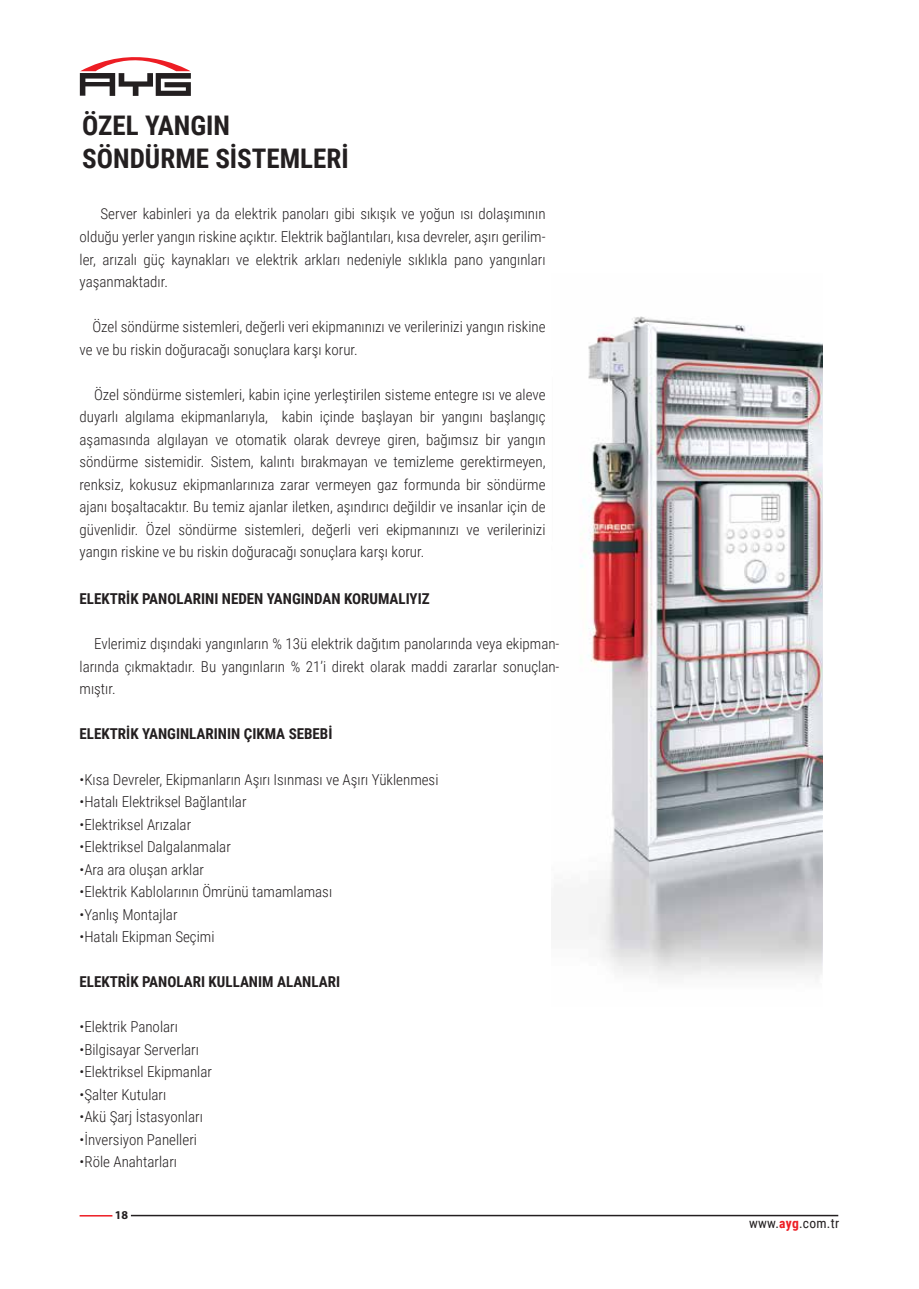
<style>
.page{position:relative;width:919px;height:1289px;background:#fff}
.page>*{position:absolute;margin:0;border:0;box-sizing:border-box;transform-origin:0 0}
.t1{font:700 27px/32.4px "Roboto Condensed";color:#231f20}
.t2{font:300 15px/22.5px "Roboto Condensed";color:#231f20;text-align:justify}
.t3{font:700 15px "Roboto Condensed";color:#231f20}
.t4{font:13.5px "Roboto Condensed";letter-spacing:.02em;color:#231f20}
.t5{font:700 12px "Myriad Pro";color:#231f20}
.s1{font-weight:700;color:#ed1d24}
</style>
<div class="page">
<img style="left:580px;top:316px;width:242px;height:663px">
<svg style="left:80px;top:57px;width:111px;height:39px"></svg>
<hr style="left:80px;top:1214px;width:32px;height:2px;background:#ed1d24">
<hr style="left:131px;top:1214px;width:707px;height:2px;background:#231f20">
<h1 class="t1" style="left:82px;top:109px;width:268px">ÖZEL YANGIN<br>SÖNDÜRME SİSTEMLERİ</h1>
<p class="t2" style="left:80px;top:202px;width:467px;text-indent:21px">Server kabinleri ya da elektrik panoları gibi sıkışık ve yoğun ısı dolaşımının olduğu yerler yangın riskine açıktır. Elektrik bağlantıları, kısa devreler, aşırı gerilim&shy;ler, arızalı güç kaynakları ve elektrik arkları nedeniyle sıklıkla pano yangınları yaşanmaktadır.</p>
<p class="t2" style="left:80px;top:315px;width:467px;text-indent:13px">Özel söndürme sistemleri, değerli veri ekipmanınızı ve verilerinizi yangın riskine ve ve bu riskin doğuracağı sonuçlara karşı korur.</p>
<p class="t2" style="left:80px;top:382px;width:467px;text-indent:15px">Özel söndürme sistemleri, kabin içine yerleştirilen sisteme entegre ısı ve aleve duyarlı algılama ekipmanlarıyla, kabin içinde başlayan bir yangını başlangıç aşamasında algılayan ve otomatik olarak devreye giren, bağımsız bir yangın söndürme sistemidir. Sistem, kalıntı bırakmayan ve temizleme gerektirmeyen, renksiz, kokusuz ekipmanlarınıza zarar vermeyen gaz formunda bir söndürme ajanı boşaltacaktır. Bu temiz ajanlar iletken, aşındırıcı değildir ve insanlar için de güvenlidir. Özel söndürme sistemleri, değerli veri ekipmanınızı ve verilerinizi yangın riskine ve bu riskin doğuracağı sonuçlara karşı korur.</p>
<p class="t3" style="left:80px;top:588px;width:351px">ELEKTRİK PANOLARINI NEDEN YANGINDAN KORUMALIYIZ</p>
<p class="t2" style="left:80px;top:632px;width:481px;text-indent:15px">Evlerimiz dışındaki yangınların % 13ü elektrik dağıtım panolarında veya ekipman&shy;larında çıkmaktadır. Bu yangınların % 21’i direkt olarak maddi zararlar sonuçlan&shy;mıştır.</p>
<p class="t3" style="left:80px;top:723px;width:254px">ELEKTRİK YANGINLARININ ÇIKMA SEBEBİ</p>
<p class="t2" style="left:80px;top:767px;width:360px">•Kısa Devreler, Ekipmanların Aşırı Isınması ve Aşırı Yüklenmesi</p>
<p class="t2" style="left:80px;top:789px;width:168px">•Hatalı Elektriksel Bağlantılar</p>
<p class="t2" style="left:80px;top:812px;width:113px">•Elektriksel Arızalar</p>
<p class="t2" style="left:80px;top:834px;width:153px">•Elektriksel Dalgalanmalar</p>
<p class="t2" style="left:80px;top:857px;width:126px">•Ara ara oluşan arklar</p>
<p class="t2" style="left:80px;top:879px;width:254px">•Elektrik Kablolarının Ömrünü tamamlaması</p>
<p class="t2" style="left:80px;top:902px;width:99px">•Yanlış Montajlar</p>
<p class="t2" style="left:80px;top:924px;width:136px">•Hatalı Ekipman Seçimi</p>
<p class="t3" style="left:80px;top:971px;width:262px">ELEKTRİK PANOLARI KULLANIM ALANLARI</p>
<p class="t2" style="left:80px;top:1014px;width:100px">•Elektrik Panoları</p>
<p class="t2" style="left:80px;top:1037px;width:121px">•Bilgisayar Serverları</p>
<p class="t2" style="left:80px;top:1059px;width:134px">•Elektriksel Ekipmanlar</p>
<p class="t2" style="left:80px;top:1082px;width:88px">•Şalter Kutuları</p>
<p class="t2" style="left:80px;top:1104px;width:125px">•Akü Şarj İstasyonları</p>
<p class="t2" style="left:80px;top:1127px;width:119px">•İnversiyon Panelleri</p>
<p class="t2" style="left:80px;top:1149px;width:99px">•Röle Anahtarları</p>
<p class="t5" style="left:115px;top:1206px;width:15px">18</p>
<p class="t4" style="left:749px;top:1213px;width:91px">www.<span class="s1">ayg</span>.com.tr</p>
</div>
